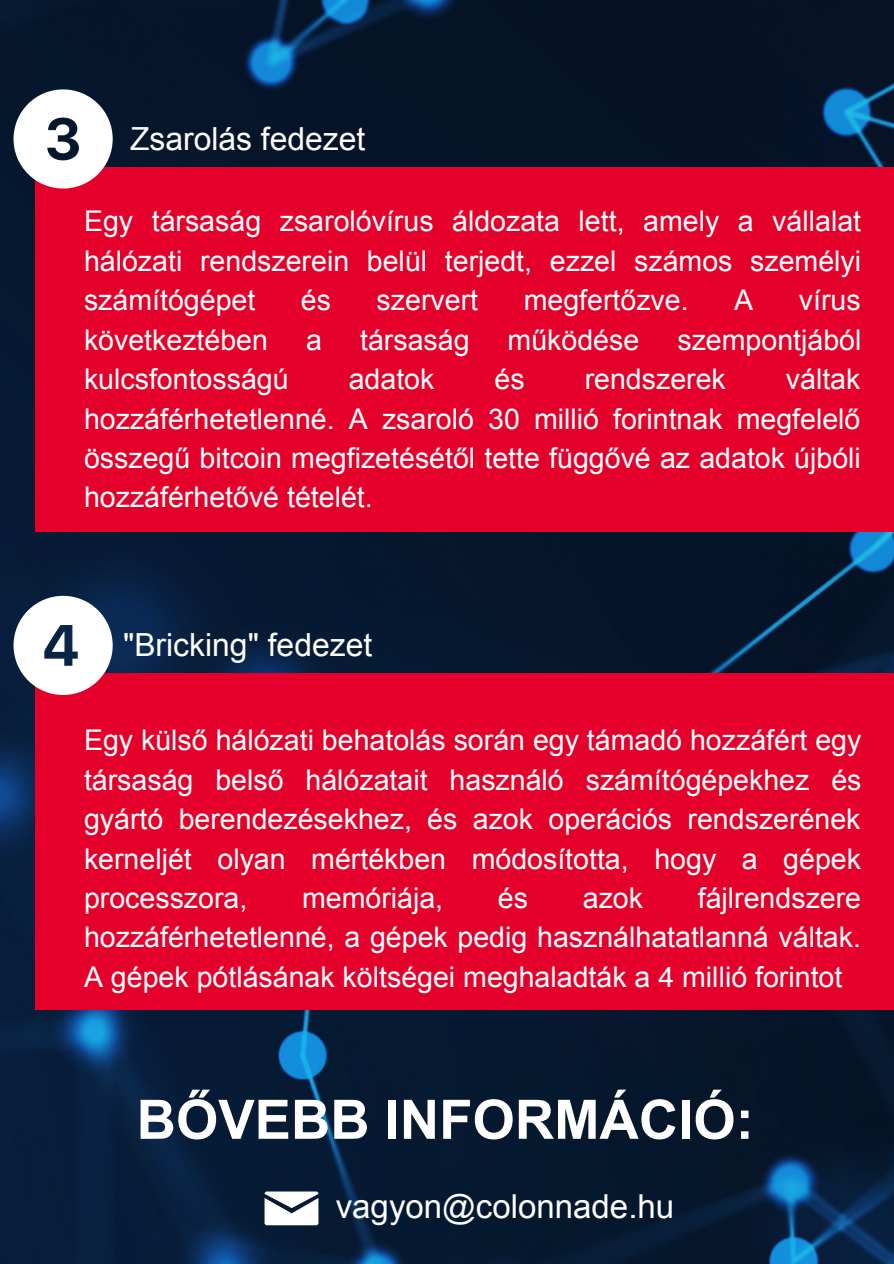
<style>
.page{position:relative;width:894px;height:1264px;background:#fff}
.page>*{position:absolute;margin:0;border:0;box-sizing:border-box;transform-origin:0 0}
.t1{font:700 54.45px "Arial";color:#fff}
.t2{font:33px "Arial";color:#fff}
.t3{font:31.8px "Arial";color:#fff}
.t4{font:28.5px/39.5px "Arial";color:#fff;text-align:justify}
</style>
<div class="page">
<img style="left:0;top:0;width:893px;height:1263px">
<div style="left:35px;top:167px;width:858px;height:365px;background:#e4002b"></div>
<svg style="left:14px;top:89px;width:99px;height:99px"></svg>
<div style="left:35px;top:672px;width:858px;height:337px;background:#e4002b"></div>
<svg style="left:14px;top:596px;width:99px;height:99px"></svg>
<svg style="left:264px;top:1191px;width:54px;height:34px"></svg>
<p class="t3" style="left:130px;top:121px;width:237px">Zsarolás fedezet</p>
<p class="t4" style="left:84px;top:202px;width:778px">Egy társaság zsarolóvírus áldozata lett, amely a vállalat hálózati rendszerein belül terjedt, ezzel számos személyi számítógépet</p>
<p class="t4" style="left:301px;top:280px;width:32px">és</p>
<p class="t4" style="left:376px;top:280px;width:103px">szervert</p>
<p class="t4" style="left:523px;top:280px;width:166px">megfertőzve.</p>
<p class="t4" style="left:734px;top:280px;width:20px">A</p>
<p class="t4" style="left:798px;top:280px;width:63px">vírus</p>
<p class="t4" style="left:84px;top:320px;width:185px">következtében</p>
<p class="t4" style="left:306px;top:320px;width:17px">a</p>
<p class="t4" style="left:360px;top:320px;width:111px">társaság</p>
<p class="t4" style="left:507px;top:320px;width:133px">működése</p>
<p class="t4" style="left:677px;top:320px;width:185px">szempontjából</p>
<p class="t4" style="left:84px;top:359px;width:206px">kulcsfontosságú</p>
<p class="t4" style="left:348px;top:359px;width:87px">adatok</p>
<p class="t4" style="left:494px;top:359px;width:32px">és</p>
<p class="t4" style="left:584px;top:359px;width:143px">rendszerek</p>
<p class="t4" style="left:84px;top:359px;width:778px;text-indent:701px">váltak hozzáférhetetlenné. A zsaroló 30 millió forintnak megfelelő összegű bitcoin megfizetésétől tette függővé az adatok újbóli hozzáférhetővé tételét.</p>
<p class="t3" style="left:123px;top:627px;width:250px">"Bricking" fedezet</p>
<p class="t4" style="left:84px;top:720px;width:778px">Egy külső hálózati behatolás során egy támadó hozzáfért egy társaság belső hálózatait használó számítógépekhez és gyártó berendezésekhez, és azok operációs rendszerének kerneljét olyan mértékben módosította, hogy a gépek processzora,</p>
<p class="t4" style="left:84px;top:878px;width:778px;text-indent:613px">fájlrendszere hozzáférhetetlenné, a gépek pedig használhatatlanná váltak.<br>A gépek pótlásának költségei meghaladták a 4 millió forintot</p>
<p class="t4" style="left:302px;top:878px;width:143px">memóriája,</p>
<p class="t4" style="left:498px;top:878px;width:32px">és</p>
<p class="t4" style="left:582px;top:878px;width:62px">azok</p>
<p class="t1" style="left:136px;top:1099px;width:618px">BŐVEBB INFORMÁCIÓ:</p>
<p class="t2" style="left:335px;top:1187px;width:340px">vagyon@colonnade.hu</p>
</div>
